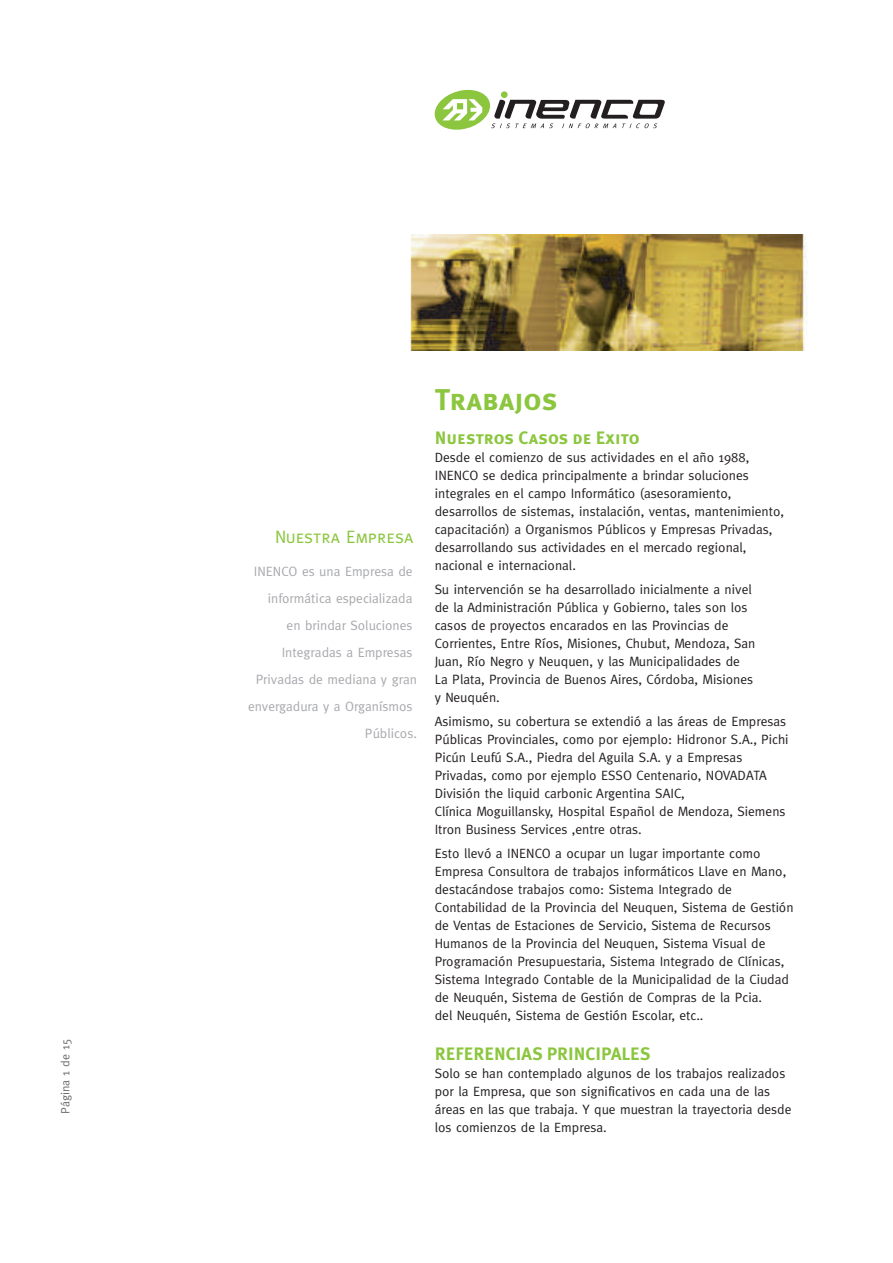
<style>
.page{position:relative;width:893px;height:1263px;background:#fff}
.page>*{position:absolute;margin:0;border:0;box-sizing:border-box;transform-origin:0 0}
.t1{font:30px "Meta Plus Bold Caps";color:#8bc63e}
.t2{font:18px "Meta Plus Bold Caps";color:#8bc63e}
.t3{font:18px "Meta Caps";color:#8bc63e}
.t4{font:13.5px/18px "Meta";color:#231f20}
.t5{font:13.5px "Meta";color:#a8a9ad}
.t6{font:12px "Meta";color:#6c6d70}
</style>
<div class="page">
<svg style="left:435px;top:90px;width:230px;height:40px"></svg>
<img style="left:410px;top:235px;width:397px;height:115px">
<p class="t6" style="left:59px;top:1114px;width:77px;rotate:-90deg">Página 1 de 15</p>
<h2 class="t3" style="left:275px;top:526px;width:140px">Nuestra Empresa</h2>
<p class="t5" style="left:254px;top:563px;width:160px">INENCO es una Empresa de</p>
<p class="t5" style="left:268px;top:590px;width:146px">informática especializada</p>
<p class="t5" style="left:287px;top:617px;width:127px">en brindar Soluciones</p>
<p class="t5" style="left:282px;top:644px;width:132px">Integradas a Empresas</p>
<p class="t5" style="left:256px;top:671px;width:163px">Privadas de mediana y gran</p>
<p class="t5" style="left:248px;top:698px;width:166px">envergadura y a Organísmos</p>
<p class="t5" style="left:365px;top:725px;width:53px">Públicos.</p>
<h1 class="t1" style="left:435px;top:382px;width:125px">Trabajos</h1>
<h2 class="t2" style="left:435px;top:427px;width:206px">Nuestros Casos de Exito</h2>
<p class="t4" style="left:435px;top:448px;width:351px">Desde el comienzo de sus actividades en el año 1988, INENCO se dedica principalmente a brindar soluciones integrales en el campo Informático (asesoramiento, desarrollos de sistemas, instalación, ventas, mantenimiento, capacitación) a Organismos Públicos y Empresas Privadas, desarrollando sus actividades en el mercado regional, nacional e internacional.</p>
<p class="t4" style="left:435px;top:580px;width:322px">Su intervención se ha desarrollado inicialmente a nivel de la Administración Pública y Gobierno, tales son los casos de proyectos encarados en las Provincias de Corrientes, Entre Ríos, Misiones, Chubut, Mendoza, San Juan, Río Negro y Neuquen, y las Municipalidades de La Plata, Provincia de Buenos Aires, Córdoba, Misiones y Neuquén.</p>
<p class="t4" style="left:435px;top:712px;width:355px">Asimismo, su cobertura se extendió a las áreas de Empresas Públicas Provinciales, como por ejemplo: Hidronor S.A., Pichi Picún Leufú S.A., Piedra del Aguila S.A. y a Empresas Privadas, como por ejemplo ESSO Centenario, NOVADATA División the liquid carbonic Argentina SAIC,<br>Clínica Moguillansky, Hospital Español de Mendoza, Siemens Itron Business Services ,entre otras.</p>
<p class="t4" style="left:435px;top:844px;width:360px">Esto llevó a INENCO a ocupar un lugar importante como Empresa Consultora de trabajos informáticos Llave en Mano, destacándose trabajos como: Sistema Integrado de Contabilidad de la Provincia del Neuquen, Sistema de Gestión de Ventas de Estaciones de Servicio, Sistema de Recursos Humanos de la Provincia del Neuquen, Sistema Visual de Programación Presupuestaria, Sistema Integrado de Clínicas, Sistema Integrado Contable de la Municipalidad de la Ciudad de Neuquén, Sistema de Gestión de Compras de la Pcia.<br>del Neuquén, Sistema de Gestión Escolar, etc..</p>
<h2 class="t2" style="left:435px;top:1043px;width:218px">REFERENCIAS PRINCIPALES</h2>
<p class="t4" style="left:435px;top:1064px;width:358px">Solo se han contemplado algunos de los trabajos realizados por la Empresa, que son significativos en cada una de las áreas en las que trabaja. Y que muestran la trayectoria desde los comienzos de la Empresa.</p>
</div>
